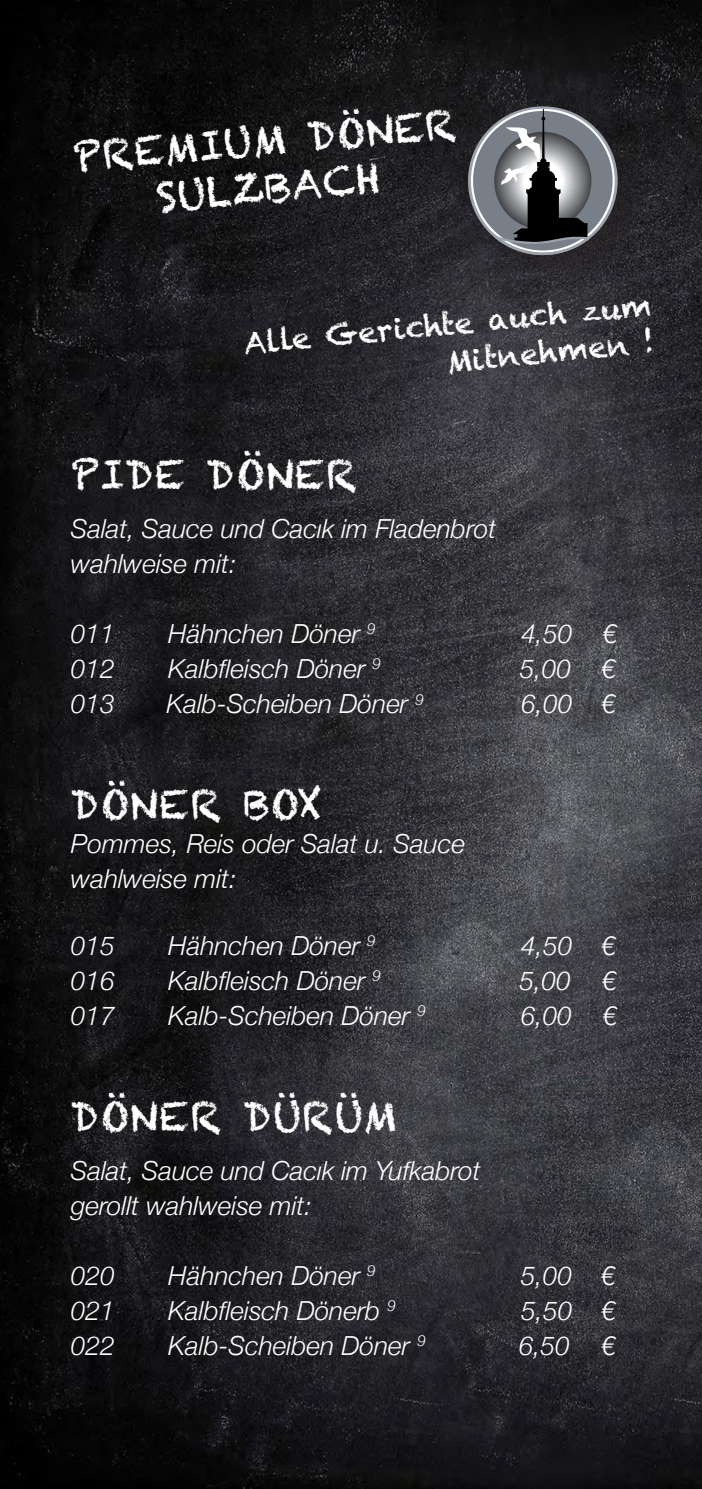
<style>
.page{position:relative;width:702px;height:1489px;background:#fff}
.page>*{position:absolute;margin:0;border:0;box-sizing:border-box;transform-origin:0 0}
.t1{font:40px "Chalkduster";letter-spacing:.03em;color:#fff}
.t2{font:30px "Chalkduster";color:#fff}
.t3{font:italic 300 26.25px "Helvetica Neue";color:#fff}
</style>
<div class="page">
<img style="left:0;top:0;width:702px;height:1488px">
<div style="left:472px;top:111px;width:176px;height:175px;background:#231f20;opacity:.52"></div>
<svg style="left:468px;top:106px;width:149px;height:149px"></svg>
<svg style="left:471px;top:109px;width:143px;height:144px"></svg>
<div style="left:473px;top:111px;width:139px;height:139px;background:#797f89;border-radius:50%"></div>
<svg style="left:493px;top:109px;width:97px;height:146px"></svg>
<p class="t1" style="left:71px;top:133px;width:385px;rotate:-5deg">PREMIUM DÖNER</p>
<p class="t1" style="left:154px;top:174px;width:226px;rotate:-5deg">SULZBACH</p>
<p class="t2" style="left:242px;top:324px;width:410px;rotate:-5deg">Alle Gerichte auch zum</p>
<p class="t2" style="left:445px;top:343px;width:210px;rotate:-5deg">Mitnehmen !</p>
<p class="t1" style="left:71px;top:451px;width:287px">PIDE DÖNER</p>
<p class="t3" style="left:71px;top:508px;width:427px">Salat, Sauce und Cacık im Fladenbrot</p>
<p class="t3" style="left:71px;top:543px;width:167px">wahlweise mit:</p>
<p class="t3" style="left:71px;top:613px;width:45px">011</p>
<p class="t3" style="left:168px;top:613px;width:209px">Hähnchen Döner <sup>9</sup></p>
<p class="t3" style="left:521px;top:613px;width:98px">4,50 €</p>
<p class="t3" style="left:71px;top:648px;width:45px">012</p>
<p class="t3" style="left:168px;top:648px;width:214px">Kalbfleisch Döner <sup>9</sup></p>
<p class="t3" style="left:520px;top:648px;width:98px">5,00 €</p>
<p class="t3" style="left:71px;top:683px;width:45px">013</p>
<p class="t3" style="left:166px;top:683px;width:259px">Kalb-Scheiben Döner <sup>9</sup></p>
<p class="t3" style="left:521px;top:683px;width:96px">6,00 €</p>
<p class="t1" style="left:71px;top:781px;width:252px">DÖNER BOX</p>
<p class="t3" style="left:71px;top:823px;width:395px">Pommes, Reis oder Salat u. Sauce</p>
<p class="t3" style="left:71px;top:858px;width:167px">wahlweise mit:</p>
<p class="t3" style="left:71px;top:924px;width:45px">015</p>
<p class="t3" style="left:168px;top:924px;width:209px">Hähnchen Döner <sup>9</sup></p>
<p class="t3" style="left:521px;top:924px;width:96px">4,50 €</p>
<p class="t3" style="left:71px;top:959px;width:45px">016</p>
<p class="t3" style="left:168px;top:959px;width:214px">Kalbfleisch Döner <sup>9</sup></p>
<p class="t3" style="left:519px;top:959px;width:99px">5,00 €</p>
<p class="t3" style="left:71px;top:994px;width:45px">017</p>
<p class="t3" style="left:168px;top:994px;width:259px">Kalb-Scheiben Döner <sup>9</sup></p>
<p class="t3" style="left:520px;top:994px;width:98px">6,00 €</p>
<p class="t1" style="left:71px;top:1092px;width:328px">DÖNER DÜRÜM</p>
<p class="t3" style="left:71px;top:1149px;width:411px">Salat, Sauce und Cacık im Yufkabrot</p>
<p class="t3" style="left:71px;top:1184px;width:242px">gerollt wahlweise mit:</p>
<p class="t3" style="left:71px;top:1254px;width:45px">020</p>
<p class="t3" style="left:168px;top:1254px;width:209px">Hähnchen Döner <sup>9</sup></p>
<p class="t3" style="left:521px;top:1254px;width:96px">5,00 €</p>
<p class="t3" style="left:71px;top:1289px;width:45px">021</p>
<p class="t3" style="left:168px;top:1289px;width:229px">Kalbfleisch Dönerb <sup>9</sup></p>
<p class="t3" style="left:521px;top:1289px;width:96px">5,50 €</p>
<p class="t3" style="left:71px;top:1324px;width:45px">022</p>
<p class="t3" style="left:168px;top:1324px;width:259px">Kalb-Scheiben Döner <sup>9</sup></p>
<p class="t3" style="left:518px;top:1324px;width:99px">6,50 €</p>
</div>
